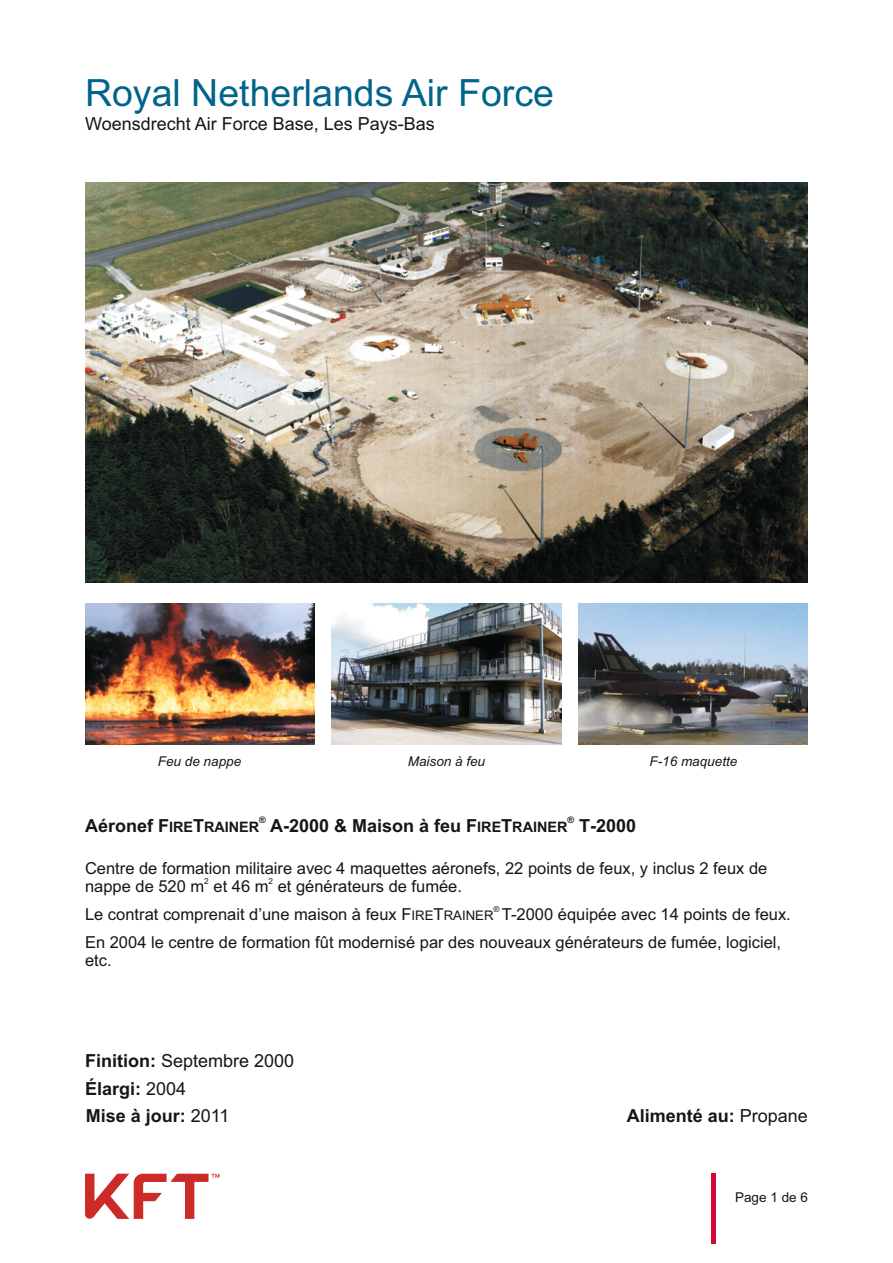
<style>
.page{position:relative;width:893px;height:1263px;background:#fff}
.page>*{position:absolute;margin:0;border:0;box-sizing:border-box;transform-origin:0 0}
.t1{font:37.5px "Arial";color:#00648b}
.t2{font:700 18px "Arial";color:#151616}
.t3{font:18px "Arial";color:#151616}
.t4{font:16.5px/27.6px "Arial";color:#151616}
.t5{font:italic 13.5px "Arial";color:#151616}
.t6{font:13.5px "Arial";color:#151616}
.t7{font:700 9px "Arial";color:#151616}
.t8{font:8.25px "Arial";color:#151616}
.s1{font-size:14.4px}
.s2{font-size:13.2px}
.s3{font-weight:700}
.s4{font-weight:400}
</style>
<div class="page">
<hr style="left:712px;top:1174px;width:4px;height:70px;background:#d1083a">
<svg style="left:85px;top:1173px;width:134px;height:46px"></svg>
<img style="left:85px;top:604px;width:230px;height:140px">
<img style="left:332px;top:604px;width:229px;height:140px">
<img style="left:578px;top:604px;width:230px;height:140px">
<img style="left:85px;top:183px;width:723px;height:400px">
<h1 class="t1" style="left:85px;top:79px;width:470px">Royal Netherlands Air Force</h1>
<p class="t3" style="left:85px;top:117px;width:351px">Woensdrecht Air Force Base, Les Pays-Bas</p>
<p class="t5" style="left:158px;top:756px;width:85px">Feu de nappe</p>
<p class="t5" style="left:408px;top:756px;width:79px">Maison à feu</p>
<p class="t5" style="left:649px;top:756px;width:89px">F-16 maquette</p>
<p class="t7" style="left:259px;top:816px;width:8px">®</p>
<p class="t7" style="left:567px;top:816px;width:8px">®</p>
<p class="t2" style="left:85px;top:818px;width:553px">Aéronef F<span class="s1">IRE</span>T<span class="s1">RAINER</span> A-2000 &amp; Maison à feu F<span class="s1">IRE</span>T<span class="s1">RAINER</span> T-2000</p>
<p class="t4" style="left:85px;top:856px;width:684px">Centre de formation militaire avec 4 maquettes aéronefs, 22 points de feux, y inclus 2 feux de</p>
<p class="t8" style="left:204px;top:878px;width:6px">2</p>
<p class="t8" style="left:269px;top:878px;width:6px">2</p>
<p class="t4" style="left:85px;top:874px;width:378px">nappe de 520 m et 46 m et générateurs de fumée.</p>
<p class="t8" style="left:494px;top:906px;width:8px">®</p>
<p class="t4" style="left:85px;top:902px;width:707px">Le contrat comprenait d’une maison à feux F<span class="s2">IRE</span>T<span class="s2">RAINER</span> T-2000 équipée avec 14 points de feux.<br>En 2004 le centre de formation fût modernisé par des nouveaux générateurs de fumée, logiciel,</p>
<p class="t4" style="left:85px;top:948px;width:28px">etc.</p>
<p class="t3" style="left:85px;top:1054px;width:211px"><span class="s3">Finition:</span> Septembre 2000</p>
<p class="t2" style="left:85px;top:1081px;width:103px">Élargi: <span class="s4">2004</span></p>
<p class="t2" style="left:86px;top:1109px;width:145px">Mise à jour: <span class="s4">2011</span></p>
<p class="t2" style="left:627px;top:1109px;width:183px">Alimenté au: <span class="s4">Propane</span></p>
<p class="t6" style="left:735px;top:1192px;width:74px">Page 1 de 6</p>
</div>
